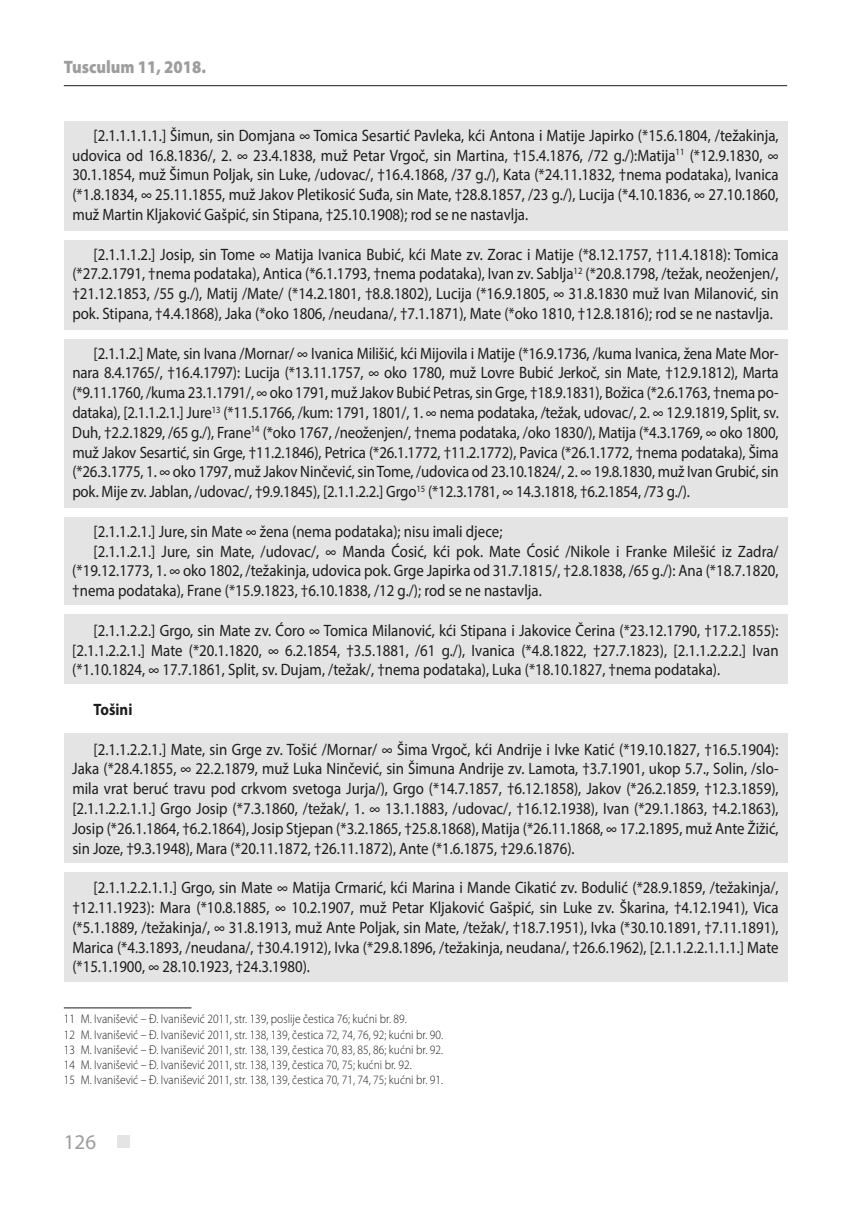
<style>
.page{position:relative;width:851px;height:1212px;background:#fff}
.page>*{position:absolute;margin:0;border:0;box-sizing:border-box;transform-origin:0 0}
.t1{font:21px "Myriad Pro";color:#9e9d9d}
.t2{font:900 18px "Myriad Pro";color:#9e9d9d;scale:.9 1}
.t3{font:16.5px/19.8px "Myriad Pro";color:#1c1c1b;text-align:justify;scale:.9 1}
.t4{font:700 16.5px "Myriad Pro";color:#1c1c1b;scale:.9 1}
.t5{font:300 12.75px/15.3px "Myriad Pro";color:#1c1c1b;scale:.9 1}
</style>
<div class="page">
<hr style="left:64px;top:85px;width:723px;height:1px;background:#1c1c1b">
<div style="left:117px;top:1135px;width:13px;height:13px;background:#e4e4e4"></div>
<div style="left:64px;top:517px;width:723px;height:30px;background:#e4e4e4"></div>
<div style="left:64px;top:535px;width:723px;height:70px;background:#e4e4e4"></div>
<div style="left:64px;top:339px;width:723px;height:168px;background:#e4e4e4"></div>
<div style="left:64px;top:614px;width:723px;height:70px;background:#e4e4e4"></div>
<div style="left:64px;top:240px;width:723px;height:89px;background:#e4e4e4"></div>
<div style="left:64px;top:733px;width:723px;height:129px;background:#e4e4e4"></div>
<div style="left:64px;top:872px;width:723px;height:109px;background:#e4e4e4"></div>
<div style="left:64px;top:121px;width:723px;height:109px;background:#e4e4e4"></div>
<hr style="left:64px;top:1007px;width:127px;height:1px;background:#1c1c1b">
<p class="t2" style="left:64px;top:57px;width:159px">Tusculum 11, 2018.</p>
<p class="t3" style="left:72px;top:125px;width:786px;text-indent:21px">[2.1.1.1.1.1.] Šimun, sin Domjana ∞ Tomica Sesartić Pavleka, kći Antona i Matije Japirko (*15.6.1804, /težakinja, udovica od 16.8.1836/, 2. ∞ 23.4.1838, muž Petar Vrgoč, sin Martina, †15.4.1876, /72 g./):Matija<sup>11</sup> (*12.9.1830, ∞ 30.1.1854, muž Šimun Poljak, sin Luke, /udovac/, †16.4.1868, /37 g./), Kata (*24.11.1832, †nema podataka), Ivanica (*1.8.1834, ∞ 25.11.1855, muž Jakov Pletikosić Suđa, sin Mate, †28.8.1857, /23 g./), Lucija (*4.10.1836, ∞ 27.10.1860, muž Martin Kljaković Gašpić, sin Stipana, †25.10.1908); rod se ne nastavlja.</p>
<p class="t3" style="left:72px;top:244px;width:786px;text-indent:21px">[2.1.1.1.2.] Josip, sin Tome ∞ Matija Ivanica Bubić, kći Mate zv. Zorac i Matije (*8.12.1757, †11.4.1818): Tomica (*27.2.1791, †nema podataka), Antica (*6.1.1793, †nema podataka), Ivan zv. Sablja<sup>12</sup> (*20.8.1798, /težak, neoženjen/, †21.12.1853, /55 g./), Matij /Mate/ (*14.2.1801, †8.8.1802), Lucija (*16.9.1805, ∞ 31.8.1830 muž Ivan Milanović, sin pok. Stipana, †4.4.1868), Jaka (*oko 1806, /neudana/, †7.1.1871), Mate (*oko 1810, †12.8.1816); rod se ne nastavlja.</p>
<p class="t3" style="left:72px;top:343px;width:786px;text-indent:21px">[2.1.1.2.] Mate, sin Ivana /Mornar/ ∞ Ivanica Milišić, kći Mijovila i Matije (*16.9.1736, /kuma Ivanica, žena Mate Mor&shy;nara 8.4.1765/, †16.4.1797): Lucija (*13.11.1757, ∞ oko 1780, muž Lovre Bubić Jerkoč, sin Mate, †12.9.1812), Marta (*9.11.1760, /kuma 23.1.1791/, ∞ oko 1791, muž Jakov Bubić Petras, sin Grge, †18.9.1831), Božica (*2.6.1763, †nema po&shy;dataka), [2.1.1.2.1.] Jure<sup>13</sup> (*11.5.1766, /kum: 1791, 1801/, 1. ∞ nema podataka, /težak, udovac/, 2. ∞ 12.9.1819, Split, sv.<br>Duh, †2.2.1829, /65 g./), Frane<sup>14</sup> (*oko 1767, /neoženjen/, †nema podataka, /oko 1830/), Matija (*4.3.1769, ∞ oko 1800, muž Jakov Sesartić, sin Grge, †11.2.1846), Petrica (*26.1.1772, †11.2.1772), Pavica (*26.1.1772, †nema podataka), Šima (*26.3.1775, 1. ∞ oko 1797, muž Jakov Ninčević, sin Tome, /udovica od 23.10.1824/, 2. ∞ 19.8.1830, muž Ivan Grubić, sin pok. Mije zv. Jablan, /udovac/, †9.9.1845), [2.1.1.2.2.] Grgo<sup>15</sup> (*12.3.1781, ∞ 14.3.1818, †6.2.1854, /73 g./).</p>
<p class="t3" style="left:94px;top:521px;width:455px">[2.1.1.2.1.] Jure, sin Mate ∞ žena (nema podataka); nisu imali djece;</p>
<p class="t3" style="left:94px;top:541px;width:762px">[2.1.1.2.1.] Jure, sin Mate, /udovac/, ∞ Manda Ćosić, kći pok. Mate Ćosić /Nikole i Franke Milešić iz Zadra/</p>
<p class="t3" style="left:72px;top:561px;width:786px">(*19.12.1773, 1. ∞ oko 1802, /težakinja, udovica pok. Grge Japirka od 31.7.1815/, †2.8.1838, /65 g./): Ana (*18.7.1820,</p>
<p class="t3" style="left:72px;top:580px;width:523px">†nema podataka), Frane (*15.9.1823, †6.10.1838, /12 g./); rod se ne nastavlja.</p>
<p class="t3" style="left:72px;top:620px;width:786px;text-indent:21px">[2.1.1.2.2.] Grgo, sin Mate zv. Ćoro ∞ Tomica Milanović, kći Stipana i Jakovice Čerina (*23.12.1790, †17.2.1855): [2.1.1.2.2.1.] Mate (*20.1.1820, ∞ 6.2.1854, †3.5.1881, /61 g./), Ivanica (*4.8.1822, †27.7.1823), [2.1.1.2.2.2.] Ivan (*1.10.1824, ∞ 17.7.1861, Split, sv. Dujam, /težak/, †nema podataka), Luka (*18.10.1827, †nema podataka).</p>
<p class="t4" style="left:94px;top:699px;width:45px">Tošini</p>
<p class="t3" style="left:72px;top:739px;width:786px;text-indent:21px">[2.1.1.2.2.1.] Mate, sin Grge zv. Tošić /Mornar/ ∞ Šima Vrgoč, kći Andrije i Ivke Katić (*19.10.1827, †16.5.1904):<br>Jaka (*28.4.1855, ∞ 22.2.1879, muž Luka Ninčević, sin Šimuna Andrije zv. Lamota, †3.7.1901, ukop 5.7., Solin, /slo&shy;mila vrat beruć travu pod crkvom svetoga Jurja/), Grgo (*14.7.1857, †6.12.1858), Jakov (*26.2.1859, †12.3.1859), [2.1.1.2.2.1.1.] Grgo Josip (*7.3.1860, /težak/, 1. ∞ 13.1.1883, /udovac/, †16.12.1938), Ivan (*29.1.1863, †4.2.1863), Josip (*26.1.1864, †6.2.1864), Josip Stjepan (*3.2.1865, †25.8.1868), Matija (*26.11.1868, ∞ 17.2.1895, muž Ante Žižić, sin Joze, †9.3.1948), Mara (*20.11.1872, †26.11.1872), Ante (*1.6.1875, †29.6.1876).</p>
<p class="t3" style="left:72px;top:877px;width:786px;text-indent:21px">[2.1.1.2.2.1.1.] Grgo, sin Mate ∞ Matija Crmarić, kći Marina i Mande Cikatić zv. Bodulić (*28.9.1859, /težakinja/, †12.11.1923): Mara (*10.8.1885, ∞ 10.2.1907, muž Petar Kljaković Gašpić, sin Luke zv. Škarina, †4.12.1941), Vica (*5.1.1889, /težakinja/, ∞ 31.8.1913, muž Ante Poljak, sin Mate, /težak/, †18.7.1951), Ivka (*30.10.1891, †7.11.1891), Marica (*4.3.1893, /neudana/, †30.4.1912), Ivka (*29.8.1896, /težakinja, neudana/, †26.6.1962), [2.1.1.2.2.1.1.1.] Mate (*15.1.1900, ∞ 28.10.1923, †24.3.1980).</p>
<p class="t5" style="left:64px;top:1011px;width:423px">11 M. Ivanišević – Đ. Ivanišević 2011, str. 139, poslije čestica 76; kućni br. 89.<br>12 M. Ivanišević – Đ. Ivanišević 2011, str. 138, 139, čestica 72, 74, 76, 92; kućni br. 90.<br>13 M. Ivanišević – Đ. Ivanišević 2011, str. 138, 139, čestica 70, 83, 85, 86; kućni br. 92.<br>14 M. Ivanišević – Đ. Ivanišević 2011, str. 138, 139, čestica 70, 75; kućni br. 92.<br>15 M. Ivanišević – Đ. Ivanišević 2011, str. 138, 139, čestica 70, 71, 74, 75; kućni br. 91.</p>
<p class="t1" style="left:64px;top:1128px;width:34px">126</p>
</div>
